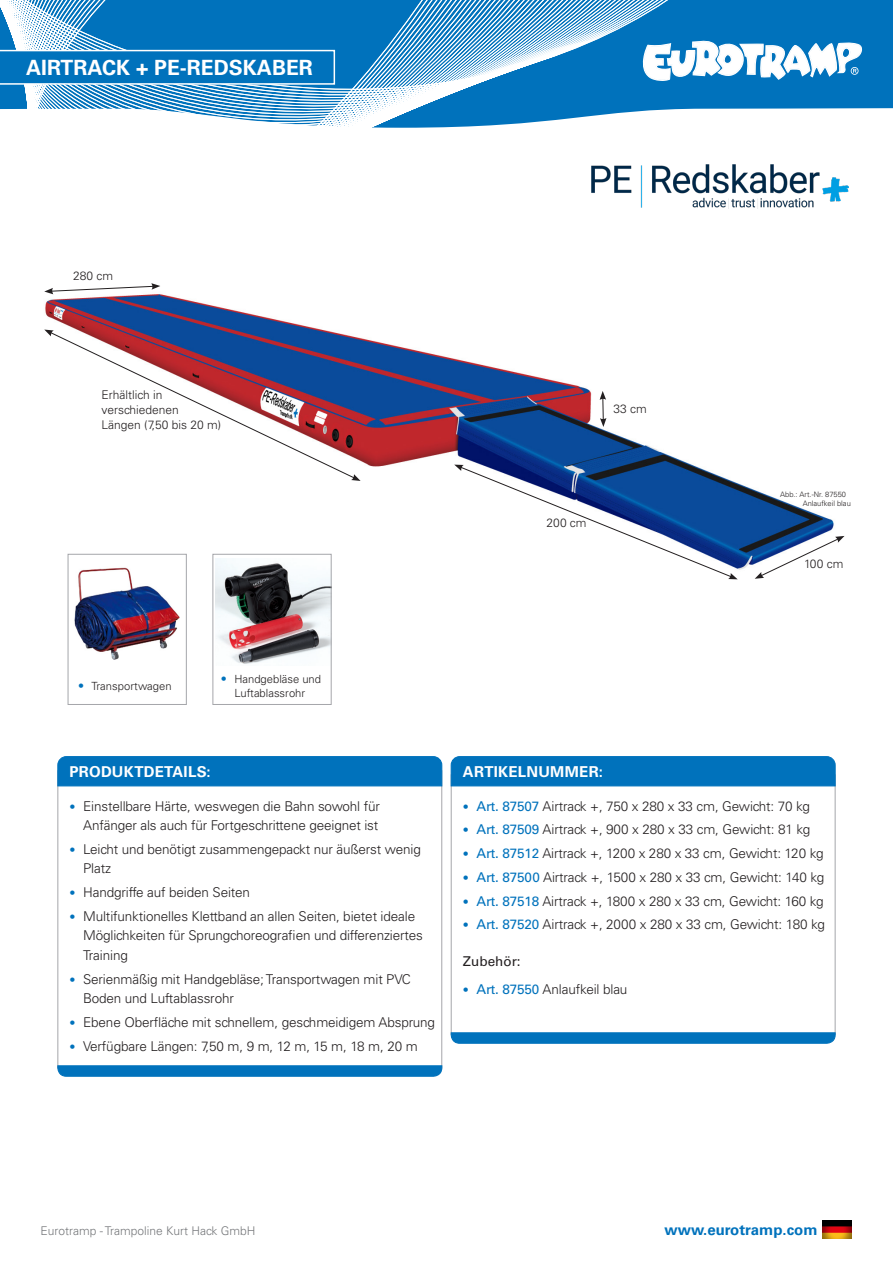
<style>
.page{position:relative;width:893px;height:1263px;background:#fff}
.page>*{position:absolute;margin:0;border:0;box-sizing:border-box;transform-origin:0 0}
.t1{font:700 21px "Univers LT Std";color:#fff}
.Headline-Produktkast{font:700 15px "Univers LT Std";letter-spacing:.015em;color:#fff}
.t2{font:700 15px "Univers LT Std";color:#0072bc}
.t3{font:300 13.5px/19.5px "Univers LT Std";letter-spacing:-.01em;color:#231f20}
.Bullet-Produktkasten{font:13.5px "Univers LT Std";color:#231f20}
.Text-Produktkasten{font:300 12px/15px "Univers LT Std";color:#231f20}
.t4{font:300 12px "Univers LT Std";color:#76787b}
.t5{font:300 11.25px/13.5px "Univers LT Std";color:#231f20;text-align:center}
.Bullet-Produktkasten-2{font:300 7.5px/9px "Univers LT Std";color:#231f20}
.s1{font-size:12px;color:#0072bc}
.s2{font-weight:400;color:#0072bc}
</style>
<div class="page">
<div style="left:703px;top:0;width:190px;height:109px;background:#0072bc"></div>
<svg style="left:0;top:0;width:703px;height:128px"></svg>
<svg style="left:643px;top:38px;width:219px;height:43px"></svg>
<div style="left:451px;top:774px;width:384px;height:261px;background:#fff;border:1px solid #a5a6aa"></div>
<div style="left:57px;top:770px;width:385px;height:298px;background:#fff;border:1px solid #a5a6aa"></div>
<img style="left:44px;top:294px;width:790px;height:278px">
<svg style="left:44px;top:330px;width:317px;height:151px"></svg>
<svg style="left:454px;top:465px;width:284px;height:114px"></svg>
<svg style="left:44px;top:283px;width:116px;height:11px"></svg>
<svg style="left:600px;top:391px;width:6px;height:36px"></svg>
<svg style="left:755px;top:536px;width:89px;height:43px"></svg>
<svg style="left:0;top:50px;width:335px;height:35px;background:#167ec1"></svg>
<div style="left:68px;top:554px;width:118px;height:150px;background:#fff"></div>
<img style="left:74px;top:567px;width:106px;height:92px">
<div style="left:68px;top:554px;width:119px;height:151px;border:1px solid #a5a6aa"></div>
<div style="left:213px;top:554px;width:118px;height:150px;background:#fff"></div>
<img style="left:215px;top:558px;width:115px;height:106px">
<div style="left:213px;top:554px;width:119px;height:151px;border:1px solid #a5a6aa"></div>
<svg style="left:57px;top:756px;width:386px;height:31px;background:#0675bd"></svg>
<svg style="left:57px;top:1065px;width:386px;height:12px;background:#0a78be"></svg>
<svg style="left:450px;top:1032px;width:386px;height:12px;background:#0a78be"></svg>
<svg style="left:450px;top:756px;width:386px;height:31px;background:#0675bd"></svg>
<img style="left:823px;top:1221px;width:29px;height:17px">
<img style="left:592px;top:164px;width:257px;height:45px">
<p class="t1" style="left:26px;top:55px;width:288px">AIRTRACK + PE-REDSKABER</p>
<p class="Text-Produktkasten" style="left:73px;top:268px;width:42px">280 cm</p>
<p class="Text-Produktkasten" style="left:102px;top:387px;width:79px">Erhältlich in verschiedenen</p>
<p class="Text-Produktkasten" style="left:102px;top:417px;width:121px">Längen (7,50 bis 20 m)</p>
<p class="Text-Produktkasten" style="left:613px;top:401px;width:35px">33 cm</p>
<p class="Text-Produktkasten" style="left:546px;top:516px;width:42px">200 cm</p>
<p class="t5" style="left:78px;top:679px;width:95px"><span class="s1">•</span> Transportwagen</p>
<p class="t5" style="left:221px;top:672px;width:102px"><span class="s1">•</span> Handgebläse und<br>Luftablassrohr</p>
<p class="Headline-Produktkast" style="left:70px;top:763px;width:143px">PRODUKTDETAILS:</p>
<p class="Headline-Produktkast" style="left:463px;top:763px;width:141px">ARTIKELNUMMER:</p>
<p class="Bullet-Produktkasten-2" style="left:803px;top:489px;width:50px;text-indent:-22px">Abb.: Art.-Nr. 87550<br>Anlaufkeil blau</p>
<p class="Text-Produktkasten" style="left:804px;top:556px;width:41px">100 cm</p>
<p class="t3" style="left:70px;top:796px;width:312px;text-align:right"><span class="s1">•</span> Einstellbare Härte, weswegen die Bahn sowohl für<br>Anfänger als auch für Fortgeschrittene geeignet ist</p>
<p class="t3" style="left:83px;top:839px;width:339px;text-indent:-14px"><span class="s1">•</span> Leicht und benötigt zusammengepackt nur äußerst wenig<br>Platz</p>
<p class="t3" style="left:70px;top:883px;width:182px"><span class="s1">•</span> Handgriffe auf beiden Seiten</p>
<p class="t3" style="left:83px;top:906px;width:341px;text-indent:-14px"><span class="s1">•</span> Multifunktionelles Klettband an allen Seiten, bietet ideale<br>Möglichkeiten für Sprungchoreografien und differenziertes<br>Training</p>
<p class="t3" style="left:83px;top:969px;width:329px;text-indent:-14px"><span class="s1">•</span> Serienmäßig mit Handgebläse; Transportwagen mit PVC<br>Boden und Luftablassrohr</p>
<p class="t3" style="left:70px;top:1012px;width:367px"><span class="s1">•</span> Ebene Oberfläche mit schnellem, geschmeidigem Absprung</p>
<p class="t3" style="left:70px;top:1036px;width:350px"><span class="s1">•</span> Verfügbare Längen: 7,50 m, 9 m, 12 m, 15 m, 18 m, 20 m</p>
<p class="t3" style="left:463px;top:796px;width:349px"><span class="s1">•</span> <span class="s2">Art. 87507</span> Airtrack +, 750 x 280 x 33 cm, Gewicht: 70 kg</p>
<p class="t3" style="left:463px;top:820px;width:349px"><span class="s1">•</span> <span class="s2">Art. 87509</span> Airtrack +, 900 x 280 x 33 cm, Gewicht: 81 kg</p>
<p class="t3" style="left:463px;top:844px;width:362px"><span class="s1">•</span> <span class="s2">Art. 87512</span> Airtrack +, 1200 x 280 x 33 cm, Gewicht: 120 kg</p>
<p class="t3" style="left:463px;top:867px;width:363px"><span class="s1">•</span> <span class="s2">Art. 87500</span> Airtrack +, 1500 x 280 x 33 cm, Gewicht: 140 kg</p>
<p class="t3" style="left:463px;top:891px;width:362px"><span class="s1">•</span> <span class="s2">Art. 87518</span> Airtrack +, 1800 x 280 x 33 cm, Gewicht: 160 kg</p>
<p class="t3" style="left:463px;top:915px;width:363px"><span class="s1">•</span> <span class="s2">Art. 87520</span> Airtrack +, 2000 x 280 x 33 cm, Gewicht: 180 kg</p>
<p class="Bullet-Produktkasten" style="left:463px;top:953px;width:59px">Zubehör:</p>
<p class="t3" style="left:463px;top:979px;width:166px"><span class="s1">•</span> <span class="s2">Art. 87550</span> Anlaufkeil blau</p>
<p class="t4" style="left:40px;top:1223px;width:217px">Eurotramp - Trampoline Kurt Hack GmbH</p>
<p class="t2" style="left:664px;top:1221px;width:155px">www.eurotramp.com</p>
</div>
